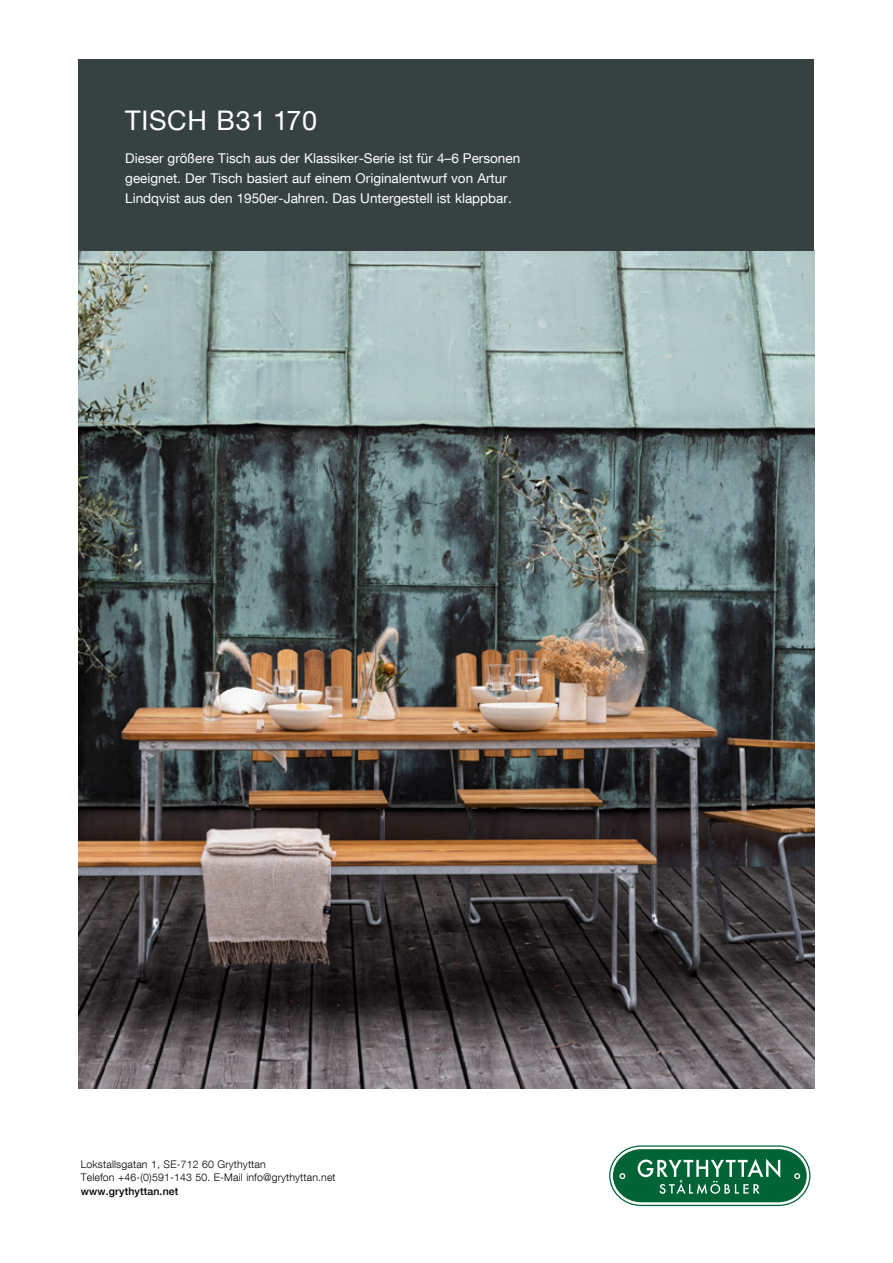
<style>
.page{position:relative;width:893px;height:1263px;background:#fff}
.page>*{position:absolute;margin:0;border:0;box-sizing:border-box;transform-origin:0 0}
.t1{font:27px "Helvetica Neue LT Com";letter-spacing:.025em;color:#fff}
.t2{font:13.5px/20.2px "Helvetica Neue LT Com";color:#fff}
.t3{font:300 10.5px/13.5px "Helvetica Neue LT Com";letter-spacing:.015em;color:#000}
.t4{font:500 10.5px "Helvetica Neue LT Com";letter-spacing:.015em;color:#000}
</style>
<div class="page">
<img style="left:79px;top:251px;width:735px;height:838px">
<svg style="left:609px;top:1146px;width:201px;height:60px"></svg>
<div style="left:79px;top:60px;width:735px;height:191px;background:#364242"></div>
<h1 class="t1" style="left:125px;top:104px;width:194px">TISCH B31 170</h1>
<p class="t2" style="left:125px;top:147px;width:396px">Dieser größere Tisch aus der Klassiker-Serie ist für 4–6 Personen geeignet. Der Tisch basiert auf einem Originalentwurf von Artur<br>Lindqvist aus den 1950er-Jahren. Das Untergestell ist klappbar.</p>
<p class="t3" style="left:81px;top:1157px;width:256px">Lokstallsgatan 1, SE-712 60 Grythyttan<br>Telefon +46-(0)591-143 50. E-Mail info@grythyttan.net</p>
<p class="t4" style="left:81px;top:1184px;width:99px">www.grythyttan.net</p>
</div>
